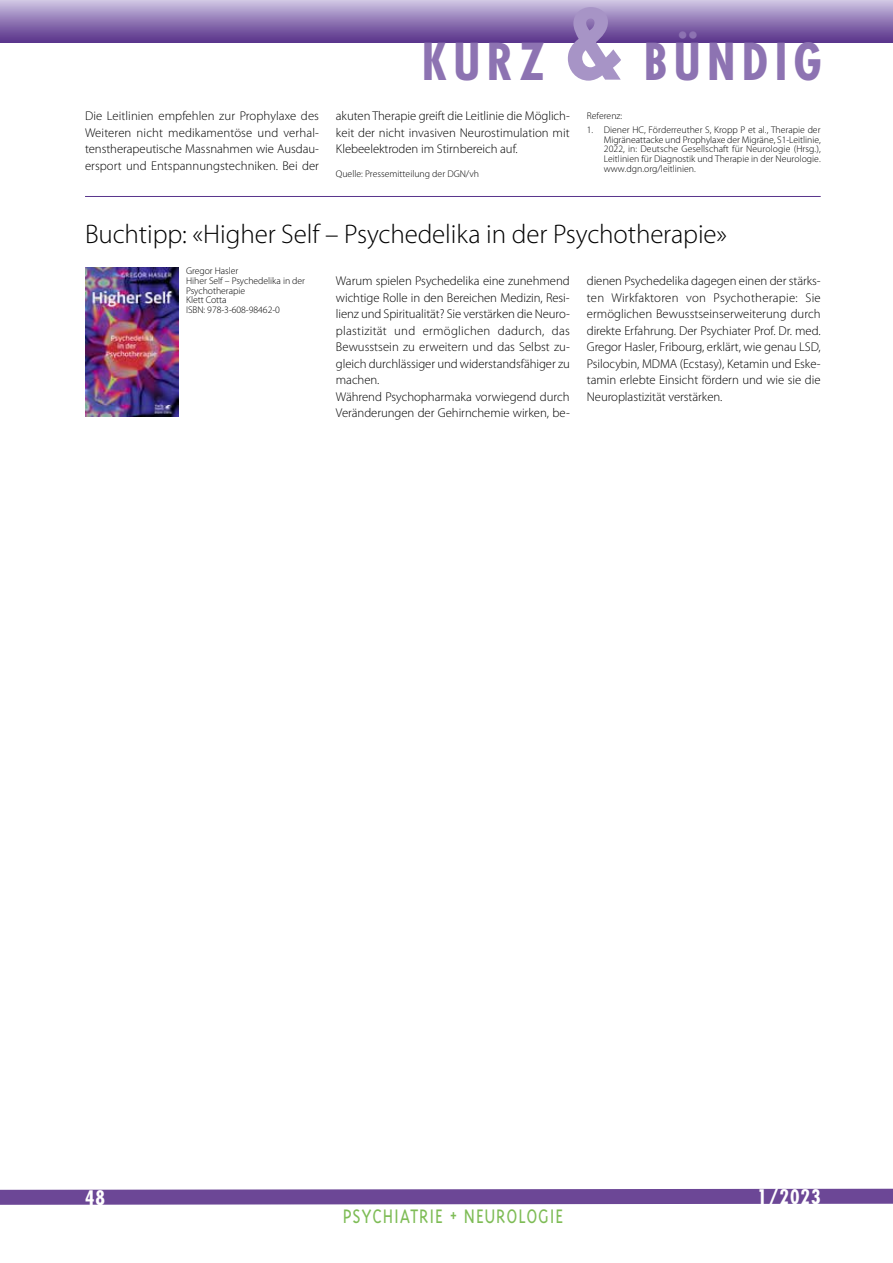
<style>
.page{position:relative;width:893px;height:1263px;background:#fff}
.page>*{position:absolute;margin:0;border:0;box-sizing:border-box;transform-origin:0 0}
.t1{font:700 condensed 49.5px "Futura";letter-spacing:.13em;color:#8d73b2}
.t2{font:300 27px "Myriad Pro";letter-spacing:-.005em;color:#000}
.t3{font:300 22.5px "Triplex";letter-spacing:.04em;color:#7ebc56;scale:.88 1}
.t4{font:700 condensed 19.5px "Futura";letter-spacing:.05em;color:#fff}
.t5{font:300 12.75px/16.5px "Myriad Pro";letter-spacing:-.005em;color:#000;text-align:justify}
.t6{font:300 9.75px/9.8px "Myriad Pro";color:#000;text-align:justify}
.s1{font-size:99px;color:#a794c6}
</style>
<div class="page">
<div style="left:0;top:0;width:893px;height:43px;background:linear-gradient(to bottom,#cec4e3,#552d87)"></div>
<hr style="left:85px;top:196px;width:736px;height:1px;background:#59358c">
<img style="left:85px;top:267px;width:94px;height:149px">
<svg style="left:0;top:1188px;width:893px;height:17px;background:#7d5ca2"></svg>
<h1 class="t1" style="left:422px;top:29px;width:401px">KURZ <span class="s1">&amp;</span> BÜNDIG</h1>
<p class="t5" style="left:85px;top:108px;width:235px">Die Leitlinien empfehlen zur Prophylaxe des Weiteren nicht medikamentöse und verhal&shy;tenstherapeutische Massnahmen wie Ausdau&shy;ersport und Entspannungstechniken. Bei der</p>
<p class="t5" style="left:336px;top:108px;width:235px">akuten Therapie greift die Leitlinie die Möglich&shy;keit der nicht invasiven Neurostimulation mit Klebeelektroden im Stirnbereich auf.</p>
<p class="t6" style="left:336px;top:169px;width:145px">Quelle: Pressemitteilung der DGN/vh</p>
<p class="t6" style="left:587px;top:111px;width:37px">Referenz:</p>
<p class="t6" style="left:604px;top:125px;width:219px;text-indent:-17px">1. Diener HC, Förderreuther S, Kropp P et al., Therapie der Migräneattacke und Prophylaxe der Migräne, S1-Leitlinie, 2022, in: Deutsche Gesellschaft für Neurologie (Hrsg.), Leitlinien für Diagnostik und Therapie in der Neurologie. www.dgn.org/leitlinien.</p>
<h2 class="t2" style="left:85px;top:219px;width:644px">Buchtipp: «Higher Self – Psychedelika in der Psychotherapie»</h2>
<p class="t6" style="left:186px;top:266px;width:121px;text-align:left">Gregor Hasler<br>Hiher Self – Psychedelika in der<br>Psychotherapie<br>Klett Cotta<br>ISBN: 978-3-608-98462-0</p>
<p class="t5" style="left:336px;top:273px;width:235px;text-align:left">Warum spielen Psychedelika eine zunehmend wichtige Rolle in den Bereichen Medizin, Resi&shy;lienz und Spiritualität? Sie verstärken die Neuro&shy;plastizität und ermöglichen dadurch, das Bewusstsein zu erweitern und das Selbst zu&shy;gleich durchlässiger und widerstandsfähiger zu machen.<br>Während Psychopharmaka vorwiegend durch Veränderungen der Gehirnchemie wirken, be-</p>
<p class="t5" style="left:587px;top:273px;width:235px">dienen Psychedelika dagegen einen der stärks&shy;ten Wirkfaktoren von Psychotherapie: Sie ermöglichen Bewusstseinserweiterung durch direkte Erfahrung. Der Psychiater Prof. Dr. med.<br>Gregor Hasler, Fribourg, erklärt, wie genau LSD, Psilocybin, MDMA (Ecstasy), Ketamin und Eske&shy;tamin erlebte Einsicht fördern und wie sie die Neuroplastizität verstärken.</p>
<h3 class="t4" style="left:85px;top:1185px;width:22px">48</h3>
<h3 class="t4" style="left:757px;top:1184px;width:65px">1/2023</h3>
<h3 class="t3" style="left:343px;top:1203px;width:252px">PSYCHIATRIE + NEUROLOGIE</h3>
</div>
